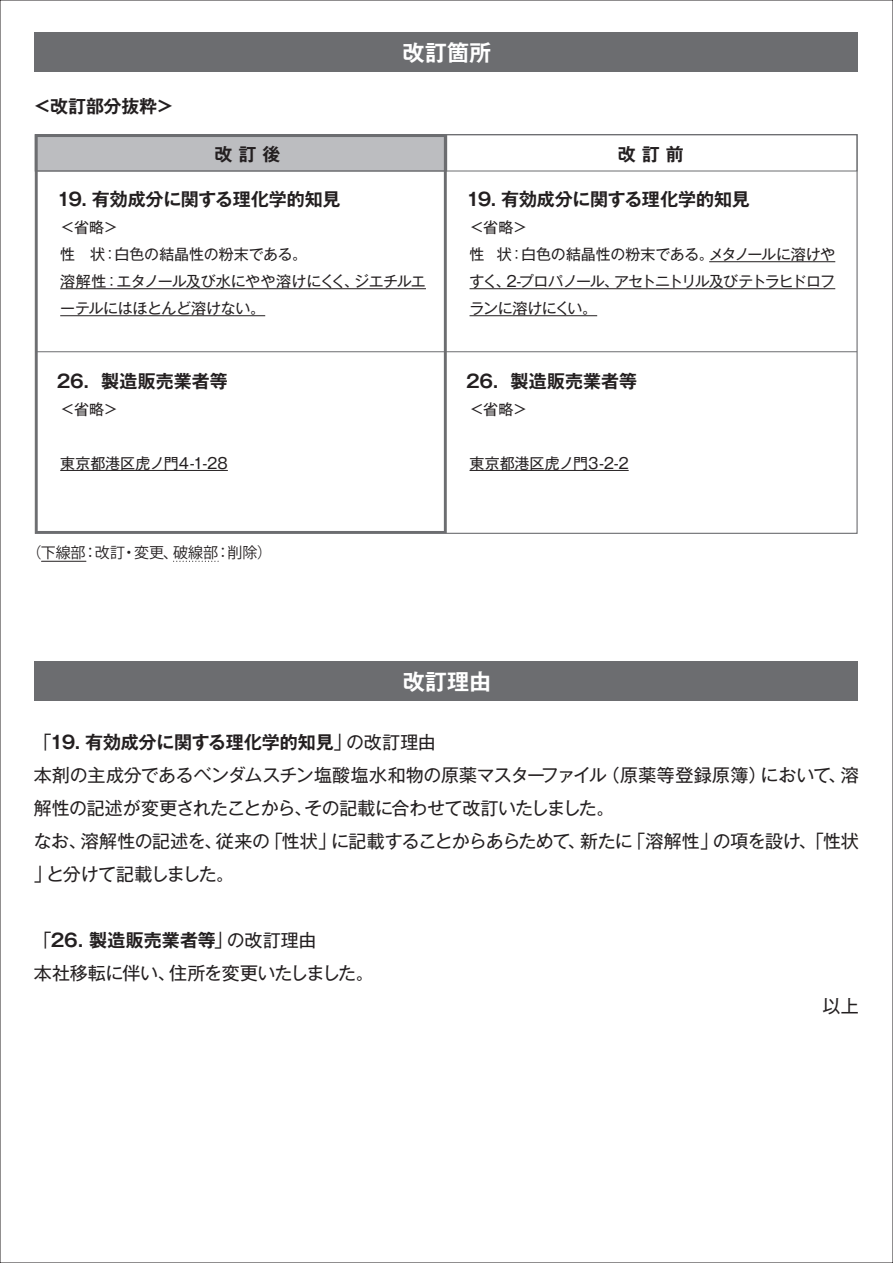
<style>
.page{position:relative;width:893px;height:1263px;background:#fff}
.page>*{position:absolute;margin:0;border:0;box-sizing:border-box;transform-origin:0 0}
.t1{font:700 22.2px "Gothic MB101 Pro De";color:#fff}
.t2{font:18px/33px "Gothic MB101 Pro";letter-spacing:-.025em;color:#231f20}
.t3{font:700 18px "Gothic MB101 Pro De";letter-spacing:-.005em;color:#231f20}
.t4{font:15px/27px "Gothic MB101 Pro";letter-spacing:-.02em;color:#231f20}
.t5{font:15px "Koz Go Pr 6 N";letter-spacing:-.005em;color:#231f20}
.s1{font-family:"Gothic MB101 Pro";font-weight:400}
</style>
<div class="page">
<hr style="left:446px;top:135px;width:1px;height:398px;background:#6c6d70">
<div style="left:34px;top:33px;width:824px;height:39px;background:#6c6d70"></div>
<div style="left:34px;top:661px;width:824px;height:40px;background:#6c6d70"></div>
<hr style="left:709px;top:261px;width:126px;height:1px;background:#231f20">
<hr style="left:469px;top:288px;width:366px;height:1px;background:#231f20">
<hr style="left:469px;top:315px;width:128px;height:1px;background:#231f20">
<hr style="left:469px;top:470px;width:160px;height:1px;background:#231f20">
<svg style="left:35px;top:135px;width:411px;height:398px"></svg>
<svg style="left:174px;top:561px;width:45px;height:1px"></svg>
<hr style="left:41px;top:561px;width:45px;height:1px;background:#231f20">
<hr style="left:35px;top:351px;width:822px;height:1px;background:#6c6d70">
<p class="t3" style="left:33px;top:92px;width:143px">＜改訂部分抜粋＞</p>
<p class="t1" style="left:403px;top:34px;width:90px">改訂箇所</p>
<p class="t3" style="left:215px;top:139px;width:67px">改 訂 後</p>
<p class="t3" style="left:618px;top:139px;width:67px">改 訂 前</p>
<p class="t3" style="left:57px;top:184px;width:285px">19．有効成分に関する理化学的知見</p>
<p class="t4" style="left:60px;top:212px;width:367px">＜省略＞<br>性　状：白色の結晶性の粉末である。<br>溶解性：エタノール及び水にやや溶けにくく、ジエチルエーテルにはほとんど溶けない。</p>
<p class="t3" style="left:57px;top:366px;width:172px">26. 製造販売業者等</p>
<p class="t4" style="left:60px;top:394px;width:59px">＜省略＞</p>
<p class="t4" style="left:60px;top:448px;width:169px">東京都港区虎ノ門4-1-28</p>
<p class="t5" style="left:27px;top:544px;width:247px">（下線部：改訂・変更、破線部：削除）</p>
<p class="t3" style="left:466px;top:184px;width:285px">19．有効成分に関する理化学的知見</p>
<p class="t4" style="left:469px;top:212px;width:367px">＜省略＞<br>性 状：白色の結晶性の粉末である。メタノールに溶けやすく、2-プロパノール、アセトニトリル及びテトラヒドロフランに溶けにくい。</p>
<p class="t3" style="left:466px;top:366px;width:172px">26. 製造販売業者等</p>
<p class="t4" style="left:469px;top:394px;width:59px">＜省略＞</p>
<p class="t4" style="left:469px;top:448px;width:161px">東京都港区虎ノ門3-2-2</p>
<p class="t1" style="left:403px;top:663px;width:90px">改訂理由</p>
<p class="t3" style="left:34px;top:727px;width:404px"><span class="s1">「</span>19．有効成分に関する理化学的知見<span class="s1">」の改訂理由</span></p>
<p class="t2" style="left:34px;top:756px;width:826px">本剤の主成分であるベンダムスチン塩酸塩水和物の原薬マスターファイル（原薬等登録原簿）において、溶解性の記述が変更されたことから、その記載に合わせて改訂いたしました。<br>なお、溶解性の記述を、従来の「性状」に記載することからあらためて、新たに「溶解性」の項を設け、「性状」と分けて記載しました。</p>
<p class="t3" style="left:34px;top:925px;width:284px"><span class="s1">「</span>26. 製造販売業者等<span class="s1">」の改訂理由</span></p>
<p class="t2" style="left:34px;top:954px;width:341px">本社移転に伴い、住所を変更いたしました。</p>
<p class="t2" style="left:823px;top:987px;width:38px">以上</p>
</div>
